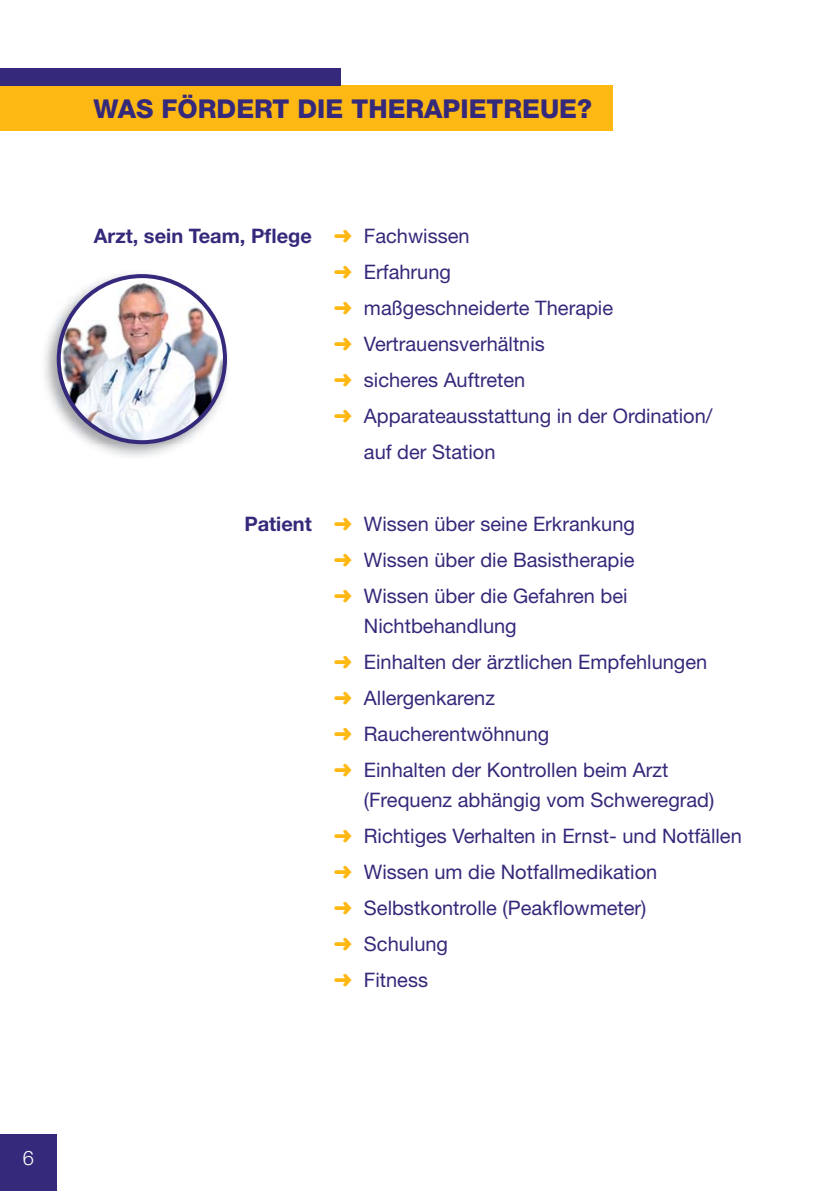
<style>
.page{position:relative;width:840px;height:1191px;background:#fff}
.page>*{position:absolute;margin:0;border:0;box-sizing:border-box;transform-origin:0 0}
.t1{font:800 26px "Helvetica Neue";color:#34297a}
.t2{font:20px/36px "Helvetica Neue";color:#34297a}
.t3{font:700 20px "Helvetica Neue";color:#34297a}
.t4{font:300 20px "Helvetica Neue";color:#fff}
.s1{color:#fdb813}
.s2{font-weight:400}
.s3{font-weight:700}
</style>
<div class="page">
<div style="left:0;top:1134px;width:57px;height:57px;background:#34297a"></div>
<div style="left:0;top:85px;width:612px;height:45px;background:#fdb813"></div>
<div style="left:0;top:68px;width:340px;height:17px;background:#34297a"></div>
<img style="left:44px;top:274px;width:184px;height:172px">
<img style="left:94px;top:279px;width:135px;height:1px">
<img style="left:94px;top:315px;width:135px;height:1px">
<img style="left:94px;top:423px;width:135px;height:1px">
<img style="left:94px;top:444px;width:134px;height:13px">
<img style="left:59px;top:276px;width:166px;height:166px;border-radius:50%">
<div style="left:57px;top:274px;width:170px;height:170px;border:4px solid #34297a;border-radius:50%"></div>
<h1 class="t1" style="left:94px;top:100px;width:499px">WAS FÖRDERT DIE THERAPIETREUE?</h1>
<p class="t3" style="left:94px;top:228px;width:377px">Arzt, sein Team, Pflege <span class="s1">➜</span> <span class="s2">Fachwissen</span></p>
<p class="t2" style="left:334px;top:255px;width:119px"><span class="s1">➜</span> Erfahrung</p>
<p class="t2" style="left:334px;top:291px;width:280px"><span class="s1">➜</span> maßgeschneiderte Therapie</p>
<p class="t2" style="left:334px;top:327px;width:212px"><span class="s1">➜</span> Vertrauensverhältnis</p>
<p class="t2" style="left:334px;top:363px;width:193px"><span class="s1">➜</span> sicheres Auftreten</p>
<p class="t2" style="left:334px;top:399px;width:380px"><span class="s1">➜</span> Apparateausstattung in der Ordination/</p>
<p class="t2" style="left:364px;top:435px;width:133px">auf der Station</p>
<p class="t2" style="left:334px;top:507px;width:302px;text-align:justify;text-indent:-89px"><span class="s3">Patient</span> <span class="s1">➜</span> Wissen über seine Erkrankung <span class="s1">➜</span> Wissen über die Basistherapie <span class="s1">➜</span> Wissen über die Gefahren bei</p>
<p class="t2" style="left:334px;top:609px;width:375px;text-indent:30px">Nichtbehandlung<br><span class="s1">➜</span> Einhalten der ärztlichen Empfehlungen <span class="s1">➜</span> Allergenkarenz<br><span class="s1">➜</span> Raucherentwöhnung<br><span class="s1">➜</span> Einhalten der Kontrollen beim Arzt</p>
<p class="t2" style="left:334px;top:783px;width:409px;text-indent:30px">(Frequenz abhängig vom Schweregrad)<br><span class="s1">➜</span> Richtiges Verhalten in Ernst- und Notfällen <span class="s1">➜</span> Wissen um die Notfallmedikation<br><span class="s1">➜</span> Selbstkontrolle (Peakflowmeter)<br><span class="s1">➜</span> Schulung<br><span class="s1">➜</span> Fitness</p>
<p class="t4" style="left:23px;top:1150px;width:13px">6</p>
</div>
